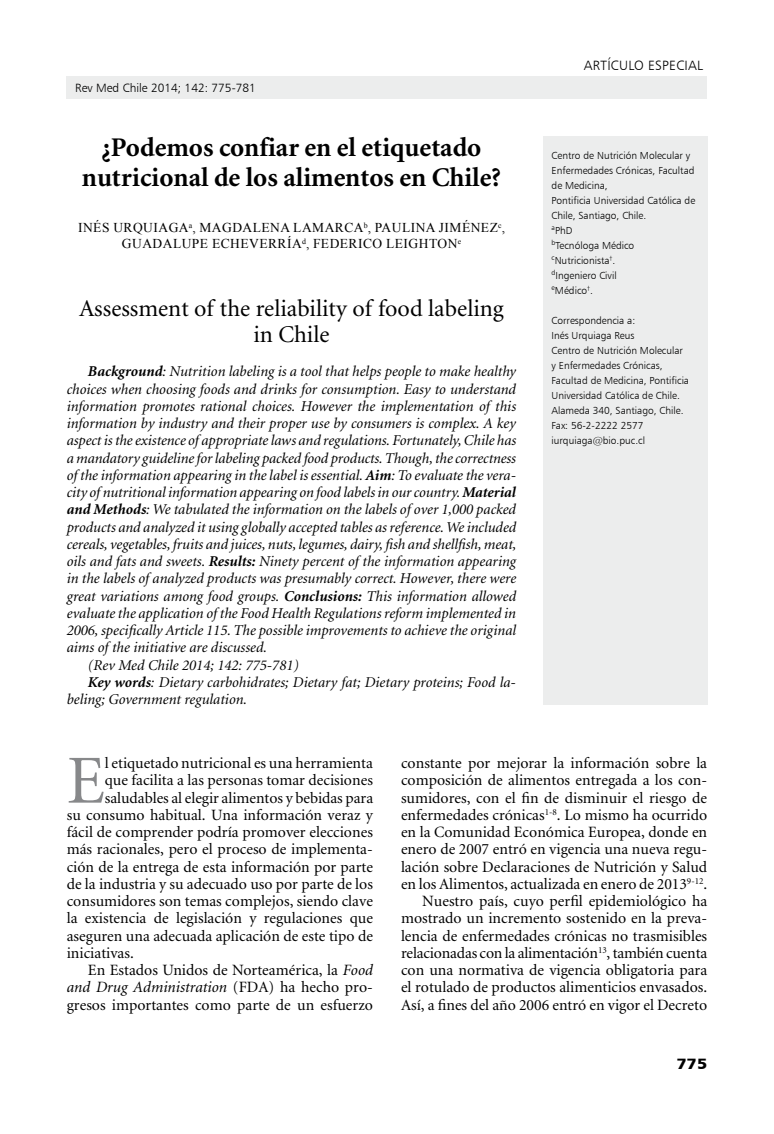
<style>
.page{position:relative;width:774px;height:1134px;background:#fff}
.page>*{position:absolute;margin:0;border:0;box-sizing:border-box;transform-origin:0 0}
.t1{font:68.85px "Minion";color:#87888a}
.t2{font:700 27px/30px "Minion";color:#000;text-align:center}
.t3{font:24px/25.5px "Minion";color:#000;text-align:center}
.t4{font:15.75px/17.2px "Minion";color:#000;text-align:right}
.t5{font:italic 15.75px "Minion";color:#000}
.t6{font:italic 15px "Minion";color:#000}
.t7{font:15px "Humanist 777 BT Black B";color:#000;scale:1.1 1}
.t8{font:13.5px/16.2px "Times New Roman";letter-spacing:.035em;color:#000;text-align:center}
.t9{font:13.5px "Humanist 777 BT Light B";letter-spacing:.02em;color:#000}
.t10{font:12px "Humanist 777 BT Light B";color:#000}
.t11{font:10.2px/15px "Humanist 777 BT Light B";color:#000}
.s1{font-weight:700}
.s2{font-style:italic}
.s3{font-style:normal}
</style>
<div class="page">
<div style="left:67px;top:77px;width:640px;height:22px;background:#eceded"></div>
<div style="left:543px;top:136px;width:164px;height:568px;background:#eceded"></div>
<p class="t10" style="left:75px;top:81px;width:182px">Rev Med Chile 2014; 142: 775-781</p>
<h2 class="t2" style="left:82px;top:133px;width:420px">¿Podemos confiar en el etiquetado nutricional de los alimentos en Chile?</h2>
<p class="t8" style="left:78px;top:219px;width:428px">INÉS URQUIAGA<sup>A</sup>, MAGDALENA LAMARCA<sup>B</sup>, PAULINA JIMÉNEZ<sup>C</sup>,<br>GUADALUPE ECHEVERRÍA<sup>D</sup>, FEDERICO LEIGHTON<sup>E</sup></p>
<h3 class="t3" style="left:79px;top:297px;width:426px">Assessment of the reliability of food labeling in Chile</h3>
<p class="t6" style="left:88px;top:364px;width:430px"><span class="s1">Background</span>: Nutrition labeling is a tool that helps people to make healthy</p>
<p class="t6" style="left:67px;top:382px;width:451px">choices when choosing foods and drinks for consumption. Easy to understand</p>
<p class="t6" style="left:67px;top:399px;width:451px">information promotes rational choices. However the implementation of this</p>
<p class="t6" style="left:67px;top:416px;width:451px">information by industry and their proper use by consumers is complex. A key</p>
<p class="t6" style="left:67px;top:433px;width:451px">aspect is the existence of appropriate laws and regulations. Fortunately, Chile has</p>
<p class="t6" style="left:67px;top:451px;width:451px">a mandatory guideline for labeling packed food products. Though, the correctness</p>
<p class="t6" style="left:67px;top:468px;width:451px">of the information appearing in the label is essential. <span class="s1">Aim</span>: To evaluate the vera-</p>
<p class="t6" style="left:67px;top:485px;width:451px">city of nutritional information appearing on food labels in our country. <span class="s1">Material</span></p>
<p class="t6" style="left:67px;top:502px;width:451px"><span class="s1">and Methods</span>: We tabulated the information on the labels of over 1,000 packed</p>
<p class="t6" style="left:67px;top:520px;width:451px">products and analyzed it using globally accepted tables as reference. We included</p>
<p class="t6" style="left:67px;top:537px;width:451px">cereals, vegetables, fruits and juices, nuts, legumes, dairy, fish and shellfish, meat,</p>
<p class="t6" style="left:67px;top:554px;width:451px">oils and fats and sweets. <span class="s1">Results:</span> Ninety percent of the information appearing</p>
<p class="t6" style="left:67px;top:571px;width:451px">in the labels of analyzed products was presumably correct. However, there were</p>
<p class="t6" style="left:67px;top:589px;width:451px">great variations among food groups. <span class="s1">Conclusions:</span> This information allowed</p>
<p class="t6" style="left:67px;top:606px;width:451px">evaluate the application of the Food Health Regulations reform implemented in</p>
<p class="t6" style="left:67px;top:623px;width:451px">2006, specifically Article 115. The possible improvements to achieve the original</p>
<p class="t6" style="left:67px;top:640px;width:202px">aims of the initiative are discussed.</p>
<p class="t6" style="left:88px;top:658px;width:212px">(Rev Med Chile 2014; 142: 775-781)</p>
<p class="t6" style="left:88px;top:675px;width:430px"><span class="s1">Key words</span>: Dietary carbohidrates; Dietary fat; Dietary proteins; Food la-</p>
<p class="t6" style="left:67px;top:692px;width:182px">beling; Government regulation.</p>
<p class="t9" style="left:584px;top:57px;width:120px">ARTÍCULO ESPECIAL</p>
<p class="t11" style="left:551px;top:148px;width:145px">Centro de Nutrición Molecular y<br>Enfermedades Crónicas, Facultad de Medicina,<br>Pontificia Universidad Católica de<br>Chile, Santiago, Chile.<br><sup>a</sup>PhD<br><sup>b</sup>Tecnóloga Médico <sup>c</sup>Nutricionista<sup>†</sup>.<br><sup>d</sup>Ingeniero Civil<br><sup>e</sup>Médico<sup>†</sup>.</p>
<p class="t11" style="left:551px;top:313px;width:139px">Correspondencia a:<br>Inés Urquiaga Reus<br>Centro de Nutrición Molecular y Enfermedades Crónicas,<br>Facultad de Medicina, Pontificia<br>Universidad Católica de Chile.<br>Alameda 340, Santiago, Chile.<br>Fax: 56-2-2222 2577 iurquiaga@bio.puc.cl</p>
<h1 class="t1" style="left:67px;top:747px;width:40px">E</h1>
<p class="t4" style="left:105px;top:755px;width:269px">l etiquetado nutricional es una herramienta</p>
<p class="t4" style="left:105px;top:772px;width:269px">que facilita a las personas tomar decisiones</p>
<p class="t4" style="left:105px;top:790px;width:270px">saludables al elegir alimentos y bebidas para</p>
<p class="t4" style="left:67px;top:807px;width:308px">su consumo habitual. Una información veraz y</p>
<p class="t4" style="left:67px;top:824px;width:308px">fácil de comprender podría promover elecciones</p>
<p class="t4" style="left:67px;top:841px;width:308px">más racionales, pero el proceso de implementa-</p>
<p class="t4" style="left:67px;top:859px;width:308px">ción de la entrega de esta información por parte</p>
<p class="t4" style="left:67px;top:876px;width:308px">de la industria y su adecuado uso por parte de los</p>
<p class="t4" style="left:67px;top:893px;width:308px">consumidores son temas complejos, siendo clave</p>
<p class="t4" style="left:67px;top:910px;width:308px">la existencia de legislación y regulaciones que</p>
<p class="t4" style="left:67px;top:928px;width:308px">aseguren una adecuada aplicación de este tipo de</p>
<p class="t4" style="left:67px;top:945px;width:69px">iniciativas.</p>
<p class="t4" style="left:88px;top:962px;width:286px">En Estados Unidos de Norteamérica, la <span class="s2">Food</span></p>
<p class="t5" style="left:67px;top:980px;width:308px">and Drug Administration <span class="s3">(FDA) ha hecho pro-</span></p>
<p class="t4" style="left:67px;top:997px;width:308px">gresos importantes como parte de un esfuerzo</p>
<p class="t4" style="left:401px;top:755px;width:308px">constante por mejorar la información sobre la composición de alimentos entregada a los con&shy;sumidores, con el fin de disminuir el riesgo de enfermedades crónicas<sup>1-8</sup>. Lo mismo ha ocurrido en la Comunidad Económica Europea, donde en enero de 2007 entró en vigencia una nueva regu&shy;lación sobre Declaraciones de Nutrición y Salud en los Alimentos, actualizada en enero de 2013<sup>9-12</sup>.<br>Nuestro país, cuyo perfil epidemiológico ha mostrado un incremento sostenido en la preva&shy;lencia de enfermedades crónicas no trasmisibles relacionadas con la alimentación<sup>13</sup>, también cuenta con una normativa de vigencia obligatoria para el rotulado de productos alimenticios envasados.<br>Así, a fines del año 2006 entró en vigor el Decreto</p>
<p class="t7" style="left:677px;top:1054px;width:29px">775</p>
</div>
